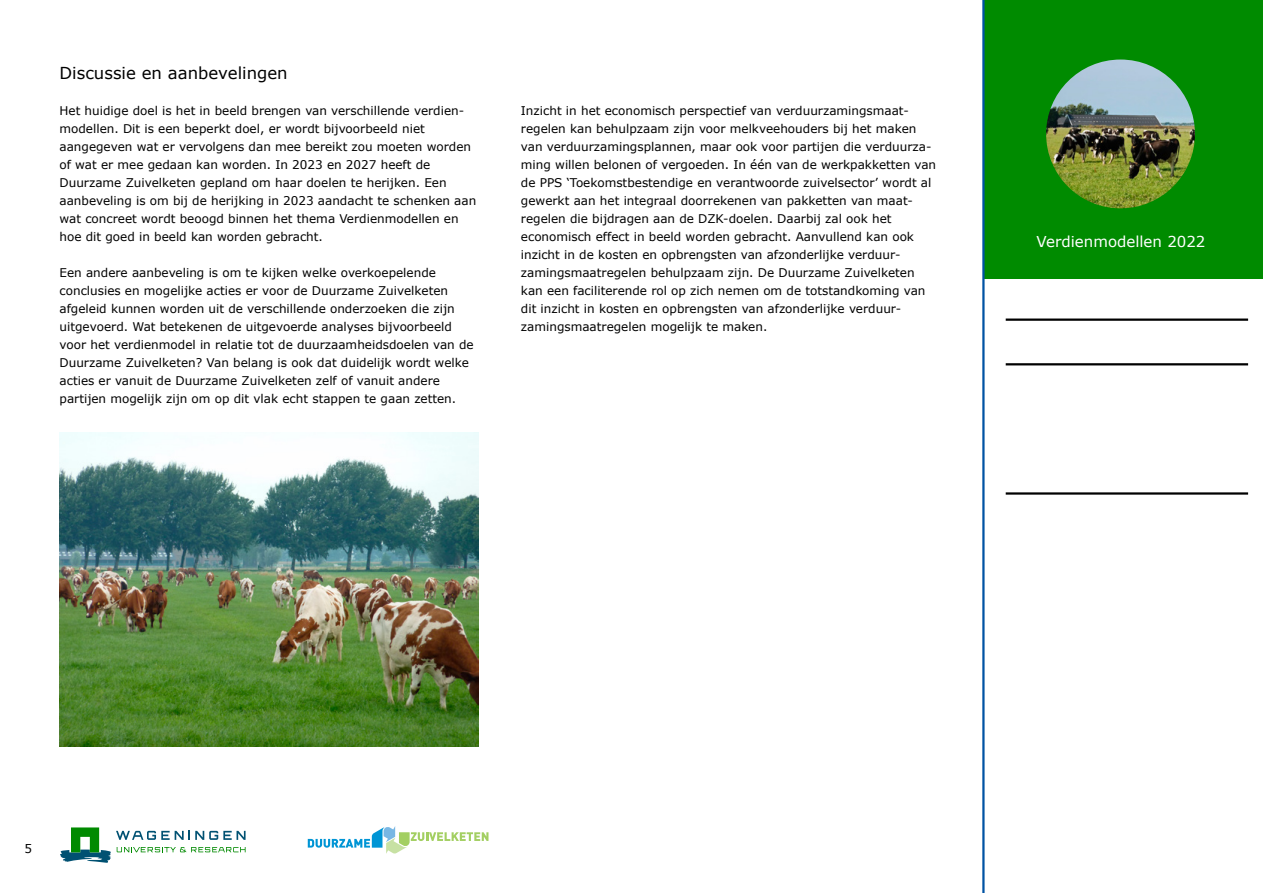
<style>
.page{position:relative;width:1263px;height:893px;background:#fff}
.page>*{position:absolute;margin:0;border:0;box-sizing:border-box;transform-origin:0 0}
.H2_Kop_tussenkop{font:16.5px "Verdana";color:#000}
.t1{font:15px "Verdana";color:#fff}
.Platte_tekst{font:12px/18px "Verdana";color:#000}
</style>
<div class="page">
<div style="left:983px;top:0;width:280px;height:279px;background:#008b00"></div>
<hr style="left:982px;top:0;width:2px;height:893px;background:#0053a3">
<img style="left:1046px;top:60px;width:149px;height:148px;border-radius:74px">
<img style="left:60px;top:432px;width:418px;height:314px">
<hr style="left:1006px;top:363px;width:242px;height:2px;background:#000">
<hr style="left:1006px;top:318px;width:242px;height:3px;background:#000">
<hr style="left:1006px;top:492px;width:242px;height:3px;background:#000">
<svg style="left:60px;top:827px;width:186px;height:36px"></svg>
<svg style="left:308px;top:826px;width:180px;height:28px"></svg>
<h2 class="H2_Kop_tussenkop" style="left:60px;top:63px;width:230px">Discussie en aanbevelingen</h2>
<p class="Platte_tekst" style="left:60px;top:102px;width:418px">Het huidige doel is het in beeld brengen van verschillende verdien&shy;modellen. Dit is een beperkt doel, er wordt bijvoorbeeld niet aangegeven wat er vervolgens dan mee bereikt zou moeten worden of wat er mee gedaan kan worden. In 2023 en 2027 heeft de Duurzame Zuivelketen gepland om haar doelen te herijken. Een aanbeveling is om bij de herijking in 2023 aandacht te schenken aan wat concreet wordt beoogd binnen het thema Verdienmodellen en hoe dit goed in beeld kan worden gebracht.</p>
<p class="Platte_tekst" style="left:60px;top:264px;width:416px">Een andere aanbeveling is om te kijken welke overkoepelende conclusies en mogelijke acties er voor de Duurzame Zuivelketen afgeleid kunnen worden uit de verschillende onderzoeken die zijn uitgevoerd. Wat betekenen de uitgevoerde analyses bijvoorbeeld voor het verdienmodel in relatie tot de duurzaamheidsdoelen van de Duurzame Zuivelketen? Van belang is ook dat duidelijk wordt welke acties er vanuit de Duurzame Zuivelketen zelf of vanuit andere partijen mogelijk zijn om op dit vlak echt stappen te gaan zetten.</p>
<p class="Platte_tekst" style="left:521px;top:102px;width:417px">Inzicht in het economisch perspectief van verduurzamingsmaat&shy;regelen kan behulpzaam zijn voor melkveehouders bij het maken van verduurzamingsplannen, maar ook voor partijen die verduurza&shy;ming willen belonen of vergoeden. In één van de werkpakketten van de PPS ‘Toekomstbestendige en verantwoorde zuivelsector’ wordt al gewerkt aan het integraal doorrekenen van pakketten van maat&shy;regelen die bijdragen aan de DZK-doelen. Daarbij zal ook het economisch effect in beeld worden gebracht. Aanvullend kan ook inzicht in de kosten en opbrengsten van afzonderlijke verduur&shy;zamingsmaatregelen behulpzaam zijn. De Duurzame Zuivelketen kan een faciliterende rol op zich nemen om de totstandkoming van dit inzicht in kosten en opbrengsten van afzonderlijke verduur&shy;zamingsmaatregelen mogelijk te maken.</p>
<p class="t1" style="left:1037px;top:231px;width:170px">Verdienmodellen 2022</p>
<p class="Platte_tekst" style="left:24px;top:840px;width:9px">5</p>
</div>
